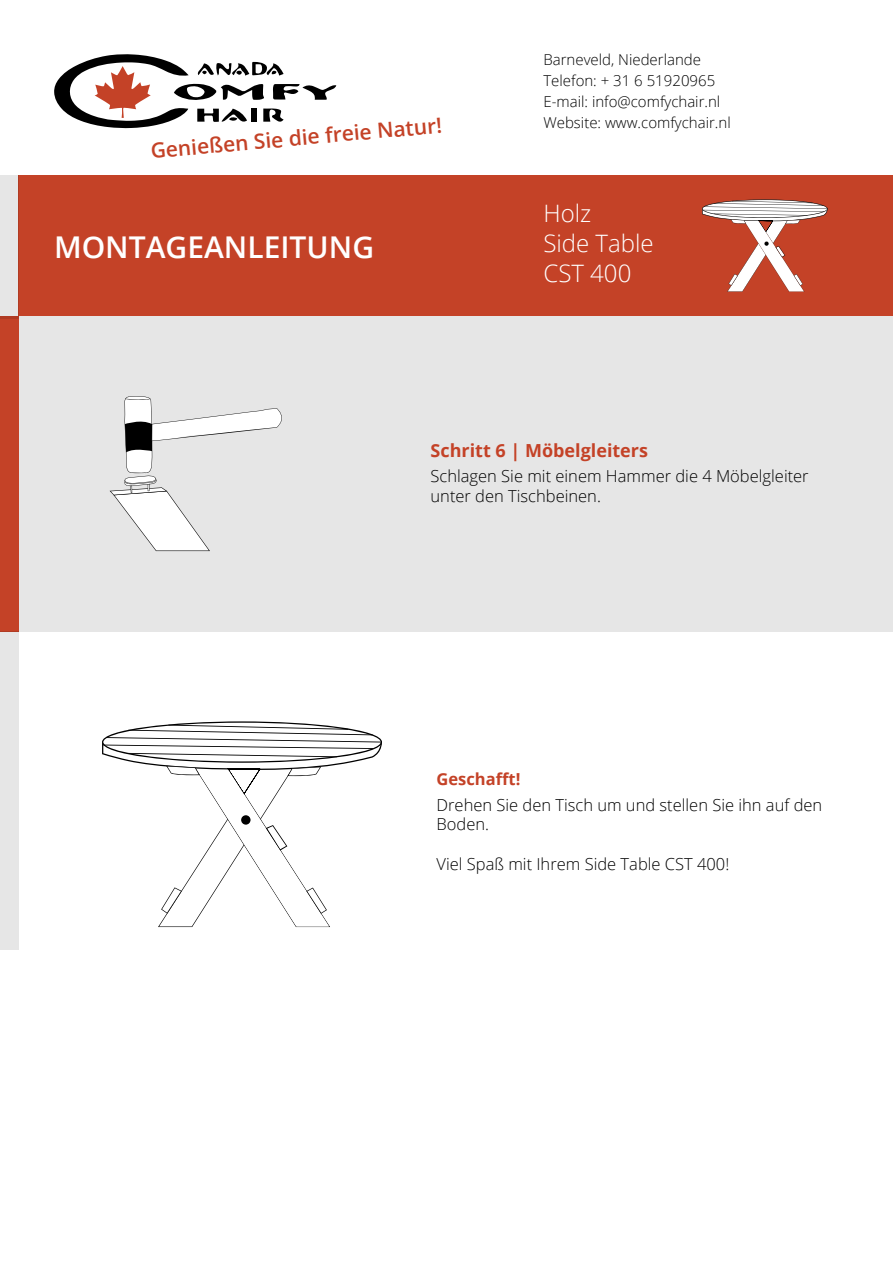
<style>
.page{position:relative;width:893px;height:1263px;background:#fff}
.page>*{position:absolute;margin:0;border:0;box-sizing:border-box;transform-origin:0 0}
.t1{font:600 30px "Open Sans";color:#fff}
.t2{font:300 24px/30px "Open Sans";color:#fff}
.t3{font:600 21px "Open Sans";color:#c44227}
.t4{font:700 18px "Open Sans";color:#c44227}
.t5{font:300 16.5px/19.8px "Open Sans";color:#000}
.t6{font:700 16.5px "Open Sans";color:#c44227}
.t7{font:300 15px/21px "Open Sans";color:#000}
</style>
<div class="page">
<div style="left:0;top:316px;width:893px;height:315px;background:#e6e6e6"></div>
<div style="left:0;top:316px;width:19px;height:315px;background:#c44227"></div>
<svg style="left:54px;top:54px;width:282px;height:74px"></svg>
<div style="left:19px;top:175px;width:874px;height:141px;background:#c44227"></div>
<div style="left:0;top:175px;width:19px;height:144px;background:#e6e6e6"></div>
<div style="left:0;top:631px;width:19px;height:319px;background:#e6e6e6"></div>
<svg style="left:102px;top:721px;width:280px;height:206px"></svg>
<svg style="left:702px;top:199px;width:126px;height:93px"></svg>
<svg style="left:110px;top:396px;width:172px;height:155px"></svg>
<p class="t3" style="left:149px;top:136px;width:294px;rotate:-5deg">Genießen Sie die freie Natur!</p>
<h1 class="t1" style="left:54px;top:226px;width:322px">MONTAGEANLEITUNG</h1>
<p class="t7" style="left:543px;top:49px;width:189px">Barneveld, Niederlande<br>Telefon: + 31 6 51920965<br>E-mail: info@comfychair.nl<br>Website: www.comfychair.nl</p>
<h2 class="t2" style="left:543px;top:197px;width:112px">Holz<br>Side Table<br>CST 400</h2>
<p class="t4" style="left:431px;top:437px;width:219px">Schritt 6 | Möbelgleiters</p>
<p class="t5" style="left:431px;top:466px;width:380px">Schlagen Sie mit einem Hammer die 4 Möbelgleiter unter den Tischbeinen.</p>
<p class="t6" style="left:437px;top:767px;width:85px">Geschafft!</p>
<p class="t5" style="left:437px;top:794px;width:387px">Drehen Sie den Tisch um und stellen Sie ihn auf den<br>Boden.</p>
<p class="t5" style="left:437px;top:854px;width:294px">Viel Spaß mit Ihrem Side Table CST 400!</p>
</div>
